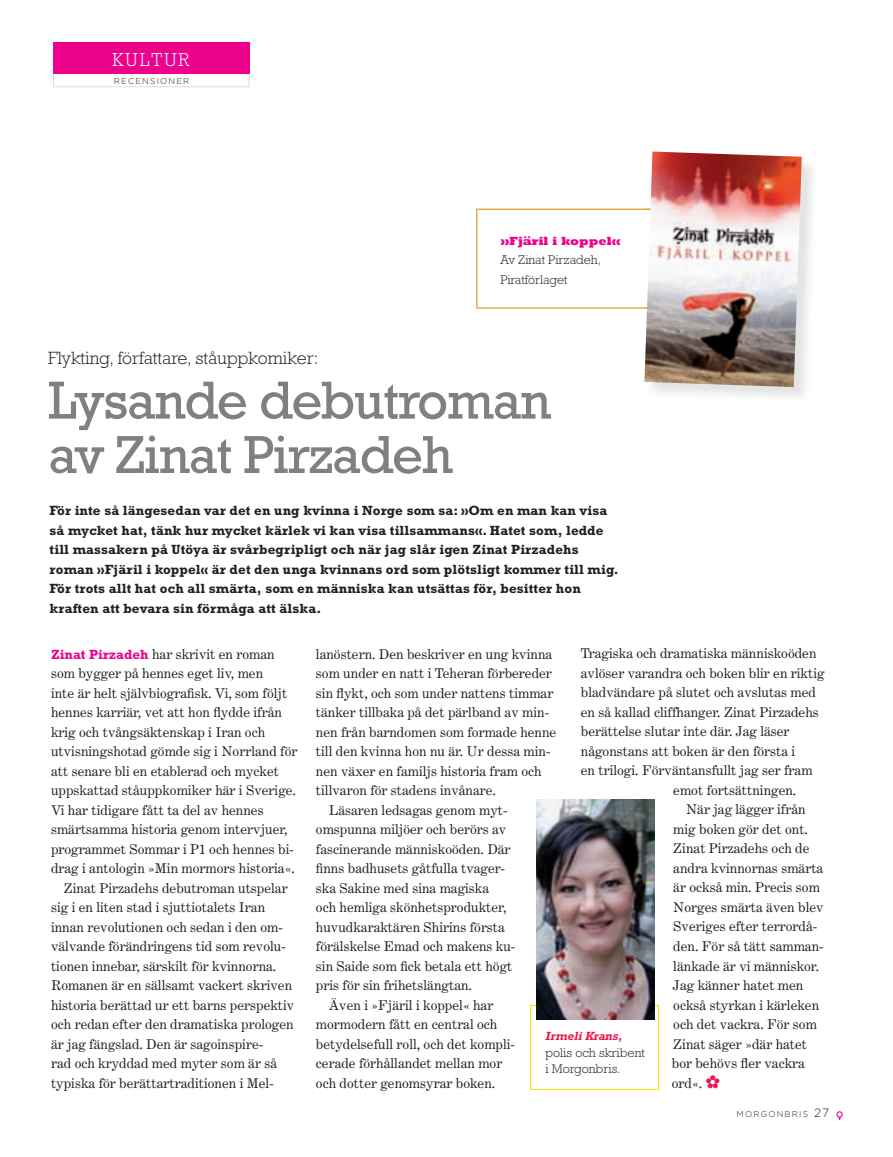
<style>
.page{position:relative;width:893px;height:1157px;background:#fff}
.page>*{position:absolute;margin:0;border:0;box-sizing:border-box;transform-origin:0 0}
.t1{font:54.3px/54.3px "Rockwell Std";letter-spacing:-.025em;color:#7e8083}
.t2{font:300 18.9px "Rockwell Std";letter-spacing:.105em;color:#fff}
.t3{font:300 18px "Rockwell Std";color:#231f20}
.t4{font:13.5px "Century Expanded";color:#231f20}
.t5{font:700 13.5px/19.5px "Rockwell Std";letter-spacing:.01em;color:#231f20}
.t6{font:300 12.75px/16.5px "Rockwell Std";color:#231f20}
.t7{font:800 12px "Rockwell Std";color:#ed028c}
.t8{font:italic 700 12px "Rockwell Std";color:#ed154e}
.t9{font:300 8.4px "Gotham Rounded";letter-spacing:.145em;color:#231f20}
.s1{font-family:"Rockwell Std";font-weight:700;color:#ed028c}
.s2{color:#ed154e}
.s3{font-size:12px}
</style>
<div class="page">
<svg style="left:476px;top:209px;width:168px;height:99px"></svg>
<svg style="left:836px;top:1111px;width:7px;height:9px"></svg>
<svg style="left:530px;top:1005px;width:129px;height:85px"></svg>
<img style="left:536px;top:800px;width:118px;height:219px">
<img style="left:644px;top:151px;width:158px;height:236px">
<svg style="left:53px;top:74px;width:196px;height:13px"></svg>
<div style="left:53px;top:42px;width:196px;height:32px;background:#ed028c"></div>
<h2 class="t2" style="left:113px;top:48px;width:78px">KULTUR</h2>
<p class="t9" style="left:114px;top:76px;width:77px">RECENSIONER</p>
<p class="t7" style="left:500px;top:233px;width:122px">»Fjäril i koppel«</p>
<p class="t6" style="left:500px;top:250px;width:102px;line-height:19.5px">Av Zinat Pirzadeh,<br>Piratförlaget</p>
<h3 class="t3" style="left:48px;top:348px;width:272px">Flykting, författare, ståuppkomiker:</h3>
<h1 class="t1" style="left:48px;top:372px;width:504px">Lysande debutroman av Zinat Pirzadeh</h1>
<p class="t5" style="left:50px;top:501px;width:570px">För inte så längesedan var det en ung kvinna i Norge som sa: »Om en man kan visa så mycket hat, tänk hur mycket kärlek vi kan visa tillsammans«. Hatet som, ledde till massakern på Utöya är svårbegripligt och när jag slår igen Zinat Pirzadehs roman »Fjäril i koppel« är det den unga kvinnans ord som plötsligt kommer till mig.<br>För trots allt hat och all smärta, som en människa kan utsättas för, besitter hon kraften att bevara sin förmåga att älska.</p>
<p class="t4" style="left:51px;top:645px;width:225px"><span class="s1">Zinat Pirzadeh</span> har skrivit en roman</p>
<p class="t4" style="left:51px;top:665px;width:214px">som bygger på hennes eget liv, men</p>
<p class="t4" style="left:51px;top:684px;width:238px">inte är helt självbiografisk. Vi, som följt</p>
<p class="t4" style="left:51px;top:704px;width:232px">hennes karriär, vet att hon flydde ifrån</p>
<p class="t4" style="left:51px;top:723px;width:216px">krig och tvångsäktenskap i Iran och</p>
<p class="t4" style="left:51px;top:743px;width:248px">utvisningshotad gömde sig i Norrland för</p>
<p class="t4" style="left:51px;top:762px;width:230px">att senare bli en etablerad och mycket</p>
<p class="t4" style="left:51px;top:782px;width:246px">uppskattad ståuppkomiker här i Sverige.</p>
<p class="t4" style="left:51px;top:801px;width:214px">Vi har tidigare fått ta del av hennes</p>
<p class="t4" style="left:51px;top:821px;width:238px">smärtsamma historia genom intervjuer,</p>
<p class="t4" style="left:51px;top:840px;width:244px">programmet Sommar i P1 och hennes bi-</p>
<p class="t4" style="left:51px;top:860px;width:245px">drag i antologin »Min mormors historia«.</p>
<p class="t4" style="left:64px;top:879px;width:225px">Zinat Pirzadehs debutroman utspelar</p>
<p class="t4" style="left:51px;top:899px;width:216px">sig i en liten stad i sjuttiotalets Iran</p>
<p class="t4" style="left:51px;top:918px;width:233px">innan revolutionen och sedan i den om-</p>
<p class="t4" style="left:51px;top:938px;width:236px">välvande förändringens tid som revolu-</p>
<p class="t4" style="left:51px;top:957px;width:227px">tionen innebar, särskilt för kvinnorna.</p>
<p class="t4" style="left:51px;top:977px;width:243px">Romanen är en sällsamt vackert skriven</p>
<p class="t4" style="left:51px;top:996px;width:245px">historia berättad ur ett barns perspektiv</p>
<p class="t4" style="left:51px;top:1016px;width:244px">och redan efter den dramatiska prologen</p>
<p class="t4" style="left:51px;top:1035px;width:214px">är jag fängslad. Den är sagoinspire-</p>
<p class="t4" style="left:51px;top:1055px;width:228px">rad och kryddad med myter som är så</p>
<p class="t4" style="left:51px;top:1074px;width:224px">typiska för berättartraditionen i Mel-</p>
<p class="t4" style="left:581px;top:645px;width:237px">Tragiska och dramatiska människoöden</p>
<p class="t4" style="left:581px;top:665px;width:245px">avlöser varandra och boken blir en riktig</p>
<p class="t4" style="left:581px;top:684px;width:237px">bladvändare på slutet och avslutas med</p>
<p class="t4" style="left:581px;top:704px;width:240px">en så kallad cliffhanger. Zinat Pirzadehs</p>
<p class="t4" style="left:581px;top:723px;width:210px">berättelse slutar inte där. Jag läser</p>
<p class="t4" style="left:581px;top:743px;width:216px">någonstans att boken är den första i</p>
<p class="t4" style="left:581px;top:762px;width:233px">en trilogi. Förväntansfullt jag ser fram</p>
<p class="t4" style="left:673px;top:782px;width:125px">emot fortsättningen.</p>
<p class="t4" style="left:686px;top:801px;width:121px">När jag lägger ifrån</p>
<p class="t4" style="left:673px;top:821px;width:136px">mig boken gör det ont.</p>
<p class="t4" style="left:673px;top:840px;width:138px">Zinat Pirzadehs och de</p>
<p class="t4" style="left:673px;top:860px;width:152px">andra kvinnornas smärta</p>
<p class="t4" style="left:673px;top:879px;width:148px">är också min. Precis som</p>
<p class="t4" style="left:673px;top:899px;width:152px">Norges smärta även blev</p>
<p class="t4" style="left:673px;top:918px;width:145px">Sveriges efter terrordå-</p>
<p class="t4" style="left:673px;top:938px;width:152px">den. För så tätt samman-</p>
<p class="t4" style="left:673px;top:957px;width:147px">länkade är vi människor.</p>
<p class="t4" style="left:673px;top:977px;width:132px">Jag känner hatet men</p>
<p class="t4" style="left:673px;top:996px;width:147px">också styrkan i kärleken</p>
<p class="t4" style="left:673px;top:1016px;width:145px">och det vackra. För som</p>
<p class="t4" style="left:673px;top:1035px;width:135px">Zinat säger »där hatet</p>
<p class="t4" style="left:672px;top:1055px;width:135px">bor behövs fler vackra</p>
<p class="t4" style="left:672px;top:1074px;width:50px">ord«. <span class="s2">✿</span></p>
<p class="t9" style="left:737px;top:1109px;width:94px">MORGONBRIS <span class="s3">27</span></p>
<p class="t4" style="left:316px;top:645px;width:238px">lanöstern. Den beskriver en ung kvinna</p>
<p class="t4" style="left:316px;top:665px;width:238px">som under en natt i Teheran förbereder</p>
<p class="t4" style="left:316px;top:684px;width:239px">sin flykt, och som under nattens timmar</p>
<p class="t4" style="left:316px;top:704px;width:235px">tänker tillbaka på det pärlband av min-</p>
<p class="t4" style="left:316px;top:723px;width:242px">nen från barndomen som formade henne</p>
<p class="t4" style="left:316px;top:743px;width:236px">till den kvinna hon nu är. Ur dessa min-</p>
<p class="t4" style="left:316px;top:762px;width:227px">nen växer en familjs historia fram och</p>
<p class="t4" style="left:316px;top:782px;width:182px">tillvaron för stadens invånare.</p>
<p class="t4" style="left:329px;top:801px;width:180px">Läsaren ledsagas genom myt-</p>
<p class="t4" style="left:316px;top:821px;width:192px">omspunna miljöer och berörs av</p>
<p class="t4" style="left:316px;top:840px;width:196px">fascinerande människoöden. Där</p>
<p class="t4" style="left:316px;top:860px;width:190px">finns badhusets gåtfulla tvager-</p>
<p class="t4" style="left:316px;top:879px;width:175px">ska Sakine med sina magiska</p>
<p class="t4" style="left:316px;top:899px;width:192px">och hemliga skönhetsprodukter,</p>
<p class="t4" style="left:316px;top:918px;width:191px">huvudkaraktären Shirins första</p>
<p class="t4" style="left:316px;top:938px;width:201px">förälskelse Emad och makens ku-</p>
<p class="t4" style="left:316px;top:957px;width:198px">sin Saide som fick betala ett högt</p>
<p class="t4" style="left:316px;top:977px;width:158px">pris för sin frihetslängtan.</p>
<p class="t4" style="left:329px;top:996px;width:166px">Även i »Fjäril i koppel« har</p>
<p class="t4" style="left:316px;top:1016px;width:183px">mormodern fått en central och</p>
<p class="t4" style="left:316px;top:1035px;width:201px">betydelsefull roll, och det kompli-</p>
<p class="t4" style="left:316px;top:1055px;width:188px">cerade förhållandet mellan mor</p>
<p class="t4" style="left:316px;top:1074px;width:181px">och dotter genomsyrar boken.</p>
<p class="t8" style="left:546px;top:1029px;width:78px">Irmeli Krans,</p>
<p class="t6" style="left:546px;top:1044px;width:101px">polis och skribent i Morgonbris.</p>
</div>
